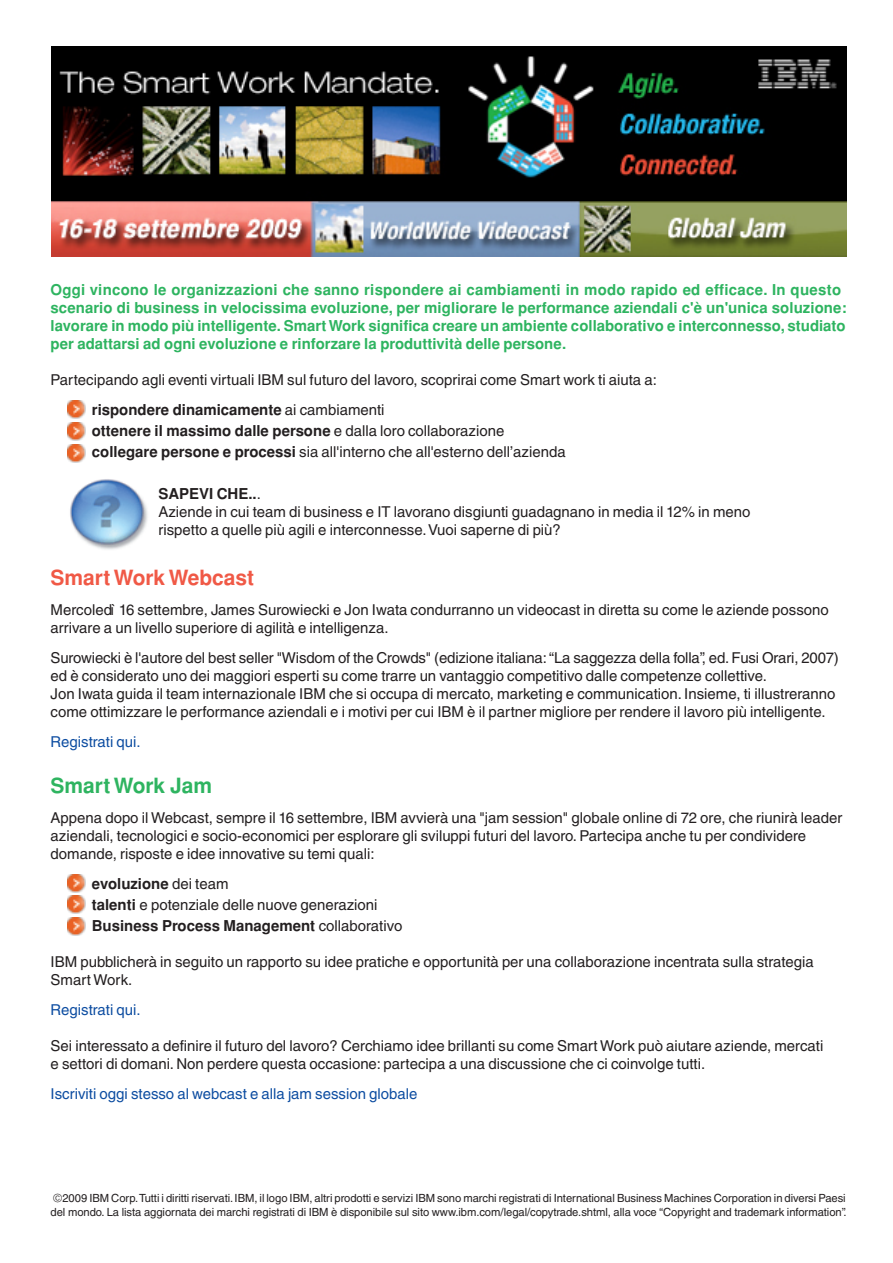
<style>
.page{position:relative;width:893px;height:1263px;background:#fff}
.page>*{position:absolute;margin:0;border:0;box-sizing:border-box;transform-origin:0 0}
.t1{font:700 21px "IBM Helvetica 2004";color:#f05946}
.t2{font:700 21px "IBM Helvetica 2004";color:#2eb460}
.t3{font:15px/18px "IBM Helvetica 2004";color:#231f20}
.t4{font:700 15px/18px "IBM Helvetica 2004";letter-spacing:.005em;color:#2eb460}
.t5{font:15px "IBM Helvetica 2004";color:#0d4da1}
.t6{font:11.25px/13.5px "IBM Helvetica 2004";letter-spacing:-.005em;color:#231f20}
.s1{font-weight:700}
</style>
<div class="page">
<img style="left:70px;top:479px;width:78px;height:71px">
<img style="left:51px;top:47px;width:795px;height:210px">
<img style="left:68px;top:400px;width:18px;height:18px">
<img style="left:68px;top:423px;width:18px;height:18px">
<img style="left:68px;top:445px;width:18px;height:18px">
<img style="left:68px;top:874px;width:18px;height:18px">
<img style="left:68px;top:895px;width:18px;height:18px">
<img style="left:68px;top:917px;width:18px;height:18px">
<p class="t4" style="left:51px;top:281px;width:797px">Oggi vincono le organizzazioni che sanno rispondere ai cambiamenti in modo rapido ed efficace. In questo scenario di business in velocissima evoluzione, per migliorare le performance aziendali c'è un'unica soluzione: lavorare in modo più intelligente. Smart Work significa creare un ambiente collaborativo e interconnesso, studiato per adattarsi ad ogni evoluzione e rinforzare la produttività delle persone.</p>
<p class="t3" style="left:92px;top:365px;width:567px;line-height:30px;text-indent:-41px">Partecipando agli eventi virtuali IBM sul futuro del lavoro, scoprirai come Smart work ti aiuta a: <span class="s1">rispondere dinamicamente</span> ai cambiamenti</p>
<p class="t3" style="left:92px;top:421px;width:475px;line-height:21px"><span class="s1">ottenere il massimo dalle persone</span> e dalla loro collaborazione <span class="s1">collegare persone e processi</span> sia all'interno che all'esterno dell’azienda</p>
<p class="t3" style="left:158px;top:485px;width:594px"><span class="s1">SAPEVI CHE..</span>.<br>Aziende in cui team di business e IT lavorano disgiunti guadagnano in media il 12% in meno rispetto a quelle più agili e interconnesse. Vuoi saperne di più?</p>
<h1 class="t1" style="left:51px;top:565px;width:205px">Smart Work Webcast</h1>
<p class="t3" style="left:51px;top:601px;width:780px">Mercoledì 16 settembre, James Surowiecki e Jon Iwata condurranno un videocast in diretta su come le aziende possono arrivare a un livello superiore di agilità e intelligenza.</p>
<p class="t3" style="left:51px;top:649px;width:790px">Surowiecki è l'autore del best seller "Wisdom of the Crowds" (edizione italiana: “La saggezza della folla”, ed. Fusi Orari, 2007) ed è considerato uno dei maggiori esperti su come trarre un vantaggio competitivo dalle competenze collettive.<br>Jon Iwata guida il team internazionale IBM che si occupa di mercato, marketing e communication. Insieme, ti illustreranno come ottimizzare le performance aziendali e i motivi per cui IBM è il partner migliore per rendere il lavoro più intelligente.</p>
<p class="t5" style="left:51px;top:733px;width:92px">Registrati qui.</p>
<h1 class="t2" style="left:51px;top:773px;width:163px">Smart Work Jam</h1>
<p class="t3" style="left:51px;top:809px;width:793px">Appena dopo il Webcast, sempre il 16 settembre, IBM avvierà una "jam session" globale online di 72 ore, che riunirà leader aziendali, tecnologici e socio-economici per esplorare gli sviluppi futuri del lavoro. Partecipa anche tu per condividere domande, risposte e idee innovative su temi quali:</p>
<p class="t3" style="left:92px;top:873px;width:312px;line-height:21px"><span class="s1">evoluzione</span> dei team<br><span class="s1">talenti</span> e potenziale delle nuove generazioni<br><span class="s1">Business Process Management</span> collaborativo</p>
<p class="t3" style="left:51px;top:953px;width:765px">IBM pubblicherà in seguito un rapporto su idee pratiche e opportunità per una collaborazione incentrata sulla strategia<br>Smart Work.</p>
<p class="t5" style="left:51px;top:1001px;width:92px">Registrati qui.</p>
<p class="t3" style="left:51px;top:1037px;width:774px">Sei interessato a definire il futuro del lavoro? Cerchiamo idee brillanti su come Smart Work può aiutare aziende, mercati e settori di domani. Non perdere questa occasione: partecipa a una discussione che ci coinvolge tutti.</p>
<p class="t5" style="left:51px;top:1085px;width:368px">Iscriviti oggi stesso al webcast e alla jam session globale</p>
<p class="t6" style="left:51px;top:1192px;width:797px">©2009 IBM Corp. Tutti i diritti riservati. IBM, il logo IBM, altri prodotti e servizi IBM sono marchi registrati di International Business Machines Corporation in diversi Paesi del mondo. La lista aggiornata dei marchi registrati di IBM è disponibile sul sito www.ibm.com/legal/copytrade.shtml, alla voce “Copyright and trademark information”.</p>
</div>
